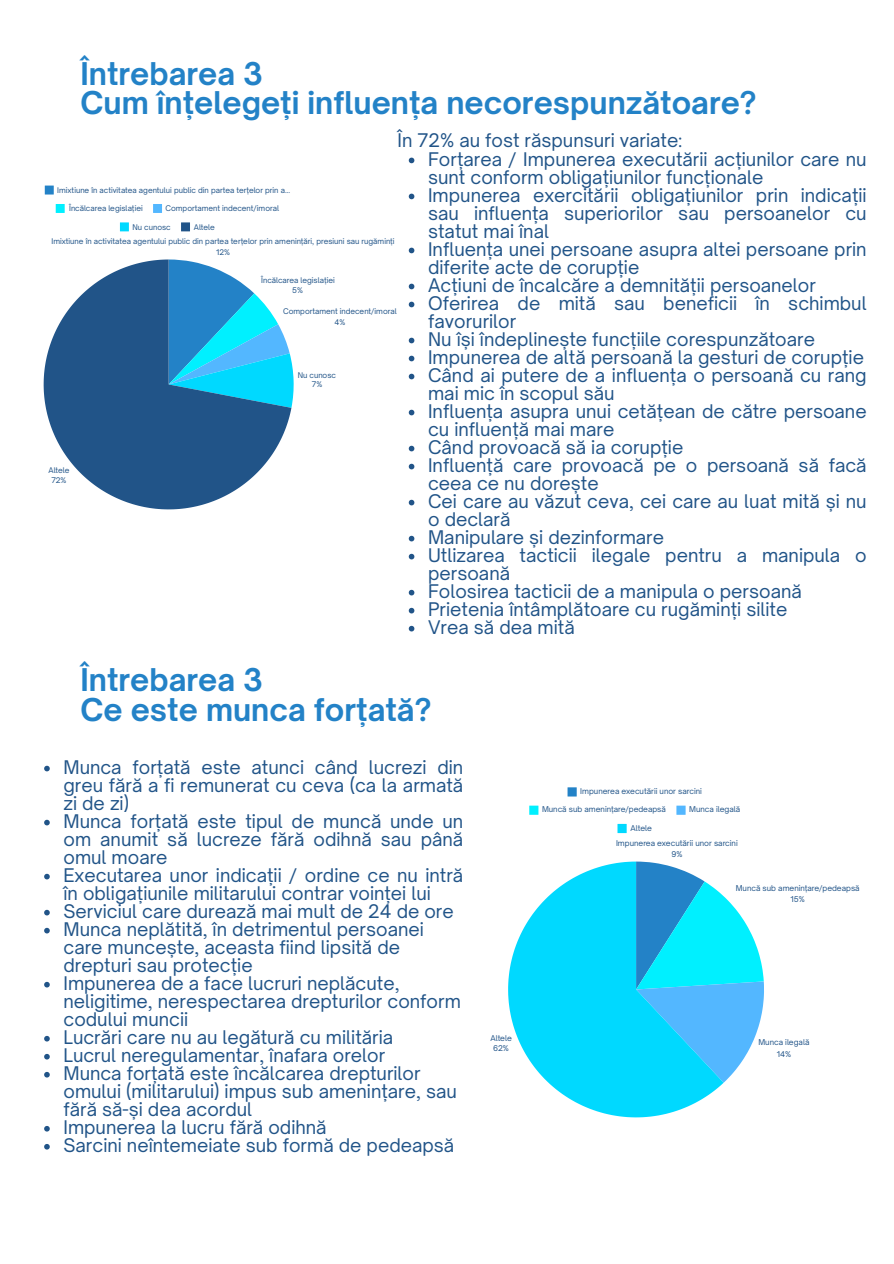
<style>
.page{position:relative;width:894px;height:1264px;background:#fff}
.page>*{position:absolute;margin:0;border:0;box-sizing:border-box;transform-origin:0 0}
.t1{font:700 30px/29.2px "Open Sauce One";color:#2382c7}
.t2{font:18px/18px "Open Sauce One";color:#215488}
.t3{font:7.65px/11.2px "Open Sauce One";color:#215488;text-align:center}
.t4{font:7.65px/9.6px "Open Sauce One";letter-spacing:-.02em;color:#215488;text-align:center}
.t5{font:7.5px/10.9px "Open Sauce One";color:#215488;text-align:center}
.t6{font:7.5px/9.3px "Open Sauce One";letter-spacing:-.02em;color:#215488;text-align:center}
</style>
<div class="page">
<div style="left:45px;top:185px;width:9px;height:9px;background:#2382c7"></div>
<div style="left:56px;top:204px;width:9px;height:9px;background:#00f0ff"></div>
<div style="left:153px;top:204px;width:9px;height:9px;background:#53b7ff"></div>
<div style="left:120px;top:222px;width:9px;height:9px;background:#00d9ff"></div>
<div style="left:181px;top:222px;width:9px;height:9px;background:#215488"></div>
<svg style="left:291px;top:359px;width:3px;height:49px"></svg>
<svg style="left:44px;top:259px;width:247px;height:250px;fill:#215488"></svg>
<svg style="left:408px;top:158px;width:6px;height:5px"></svg>
<svg style="left:408px;top:194px;width:6px;height:5px"></svg>
<svg style="left:408px;top:248px;width:6px;height:5px"></svg>
<svg style="left:408px;top:284px;width:6px;height:5px"></svg>
<svg style="left:408px;top:302px;width:6px;height:5px"></svg>
<svg style="left:408px;top:338px;width:6px;height:5px"></svg>
<svg style="left:408px;top:356px;width:6px;height:5px"></svg>
<svg style="left:408px;top:374px;width:6px;height:5px"></svg>
<svg style="left:408px;top:410px;width:6px;height:5px"></svg>
<svg style="left:408px;top:446px;width:6px;height:5px"></svg>
<svg style="left:408px;top:464px;width:6px;height:5px"></svg>
<svg style="left:408px;top:500px;width:6px;height:5px"></svg>
<svg style="left:408px;top:536px;width:6px;height:5px"></svg>
<svg style="left:408px;top:554px;width:6px;height:5px"></svg>
<svg style="left:408px;top:590px;width:6px;height:5px"></svg>
<svg style="left:408px;top:608px;width:6px;height:5px"></svg>
<svg style="left:408px;top:626px;width:6px;height:5px"></svg>
<div style="left:567px;top:787px;width:9px;height:9px;background:#2382c7"></div>
<div style="left:529px;top:805px;width:9px;height:9px;background:#00f0ff"></div>
<div style="left:676px;top:805px;width:9px;height:9px;background:#53b7ff"></div>
<div style="left:617px;top:824px;width:9px;height:9px;background:#00d9ff"></div>
<svg style="left:723px;top:895px;width:40px;height:187px"></svg>
<svg style="left:508px;top:861px;width:215px;height:256px;fill:#00d9ff"></svg>
<svg style="left:44px;top:765px;width:6px;height:6px"></svg>
<svg style="left:44px;top:819px;width:6px;height:6px"></svg>
<svg style="left:44px;top:873px;width:6px;height:6px"></svg>
<svg style="left:44px;top:909px;width:6px;height:6px"></svg>
<svg style="left:44px;top:927px;width:6px;height:6px"></svg>
<svg style="left:44px;top:981px;width:6px;height:6px"></svg>
<svg style="left:44px;top:1035px;width:6px;height:6px"></svg>
<svg style="left:44px;top:1053px;width:6px;height:6px"></svg>
<svg style="left:44px;top:1071px;width:6px;height:6px"></svg>
<svg style="left:44px;top:1126px;width:6px;height:5px"></svg>
<svg style="left:44px;top:1144px;width:6px;height:5px"></svg>
<h1 class="t1" style="left:80px;top:59px;width:677px">Întrebarea 3<br>Cum înțelegeți influența necorespunzătoare?</h1>
<p class="t2" style="left:397px;top:132px;width:286px">În 72% au fost răspunsuri variate:</p>
<p class="t2" style="left:428px;top:150px;width:440px">Forțarea / Impunerea executării acțiunilor care nu sunt conform obligațiunilor funcționale</p>
<p class="t2" style="left:428px;top:186px;width:440px;text-align:justify">Impunerea exercitării obligațiunilor prin indicații sau influența superiorilor sau persoanelor cu statut mai înal</p>
<p class="t2" style="left:428px;top:240px;width:440px">Influența unei persoane asupra altei persoane prin diferite acte de corupție</p>
<p class="t2" style="left:428px;top:276px;width:389px">Acțiuni de încalcăre a demnității persoanelor</p>
<p class="t2" style="left:428px;top:294px;width:440px">Oferirea de mită sau beneficii în schimbul favorurilor</p>
<p class="t2" style="left:428px;top:330px;width:388px">Nu își îndeplinește funcțiile corespunzătoare</p>
<p class="t2" style="left:428px;top:348px;width:437px">Impunerea de altă persoană la gesturi de corupție</p>
<p class="t2" style="left:428px;top:366px;width:440px">Când ai putere de a influența o persoană cu rang mai mic în scopul său</p>
<p class="t2" style="left:428px;top:402px;width:440px">Influența asupra unui cetățean de către persoane cu influență mai mare</p>
<p class="t2" style="left:428px;top:438px;width:257px">Când provoacă să ia corupție</p>
<p class="t2" style="left:428px;top:456px;width:440px">Influență care provoacă pe o persoană să facă ceea ce nu dorește</p>
<p class="t2" style="left:428px;top:492px;width:440px">Cei care au văzut ceva, cei care au luat mită și nu o declară</p>
<p class="t2" style="left:428px;top:528px;width:237px">Manipulare și dezinformare</p>
<p class="t2" style="left:428px;top:546px;width:440px">Utlizarea tacticii ilegale pentru a manipula o persoană</p>
<p class="t2" style="left:428px;top:582px;width:375px">Folosirea tacticii de a manipula o persoană</p>
<p class="t2" style="left:428px;top:600px;width:360px">Prietenia întâmplătoare cu rugăminți silite</p>
<p class="t2" style="left:428px;top:618px;width:148px">Vrea să dea mită</p>
<p class="t5" style="left:57px;top:184px;width:234px">Imixtiune în activitatea agentului public din partea terțelor prin a…</p>
<p class="t5" style="left:69px;top:203px;width:75px">Încălcarea legislației</p>
<p class="t5" style="left:165px;top:203px;width:115px">Comportament indecent/imoral</p>
<p class="t5" style="left:132px;top:221px;width:40px">Nu cunosc</p>
<p class="t5" style="left:194px;top:221px;width:22px">Altele</p>
<p class="t5" style="left:51px;top:236px;width:344px">Imixtiune în activitatea agentului public din partea terțelor prin amenințări, presiuni sau rugăminți<br>12%</p>
<p class="t5" style="left:261px;top:274px;width:75px">Încălcarea legislației<br>5%</p>
<p class="t5" style="left:283px;top:305px;width:115px">Comportament indecent/imoral<br>4%</p>
<p class="t5" style="left:297px;top:370px;width:40px;line-height:9.3px">Nu cunosc<br>7%</p>
<p class="t6" style="left:49px;top:466px;width:22px">Altele<br>72%</p>
<h1 class="t1" style="left:80px;top:665px;width:352px">Întrebarea 3<br>Ce este munca forțată?</h1>
<p class="t2" style="left:63px;top:757px;width:401px;text-align:justify">Munca forțată este atunci când lucrezi din greu fără a fi remunerat cu ceva (ca la armată zi de zi)</p>
<p class="t2" style="left:63px;top:811px;width:401px;text-align:justify">Munca forțată este tipul de muncă unde un om anumit să lucreze fără odihnă sau până omul moare</p>
<p class="t2" style="left:63px;top:865px;width:401px">Executarea unor indicații / ordine ce nu intră în obligațiunile militarului contrar voinței lui</p>
<p class="t2" style="left:63px;top:901px;width:392px">Serviciul care durează mai mult de 24 de ore</p>
<p class="t2" style="left:63px;top:919px;width:362px">Munca neplătită, în detrimentul persoanei care muncește, aceasta fiind lipsită de drepturi sau protecție</p>
<p class="t2" style="left:63px;top:973px;width:399px">Impunerea de a face lucruri neplăcute, neligitime, nerespectarea drepturilor conform codului muncii</p>
<p class="t2" style="left:63px;top:1027px;width:331px">Lucrări care nu au legătură cu milităria</p>
<p class="t2" style="left:63px;top:1045px;width:323px">Lucrul neregulamentar, înafara orelor</p>
<p class="t2" style="left:63px;top:1063px;width:395px">Munca forțată este încălcarea drepturilor omului (militarului) impus sub amenințare, sau fără să-și dea acordul</p>
<p class="t2" style="left:63px;top:1117px;width:264px">Impunerea la lucru fără odihnă</p>
<p class="t2" style="left:63px;top:1135px;width:392px">Sarcini neîntemeiate sub formă de pedeapsă</p>
<p class="t4" style="left:490px;top:1033px;width:23px">Altele<br>62%</p>
<p class="t3" style="left:580px;top:785px;width:123px">Impunerea executării unor sarcini</p>
<p class="t3" style="left:542px;top:803px;width:125px">Muncă sub amenințare/pedeapsă</p>
<p class="t3" style="left:689px;top:803px;width:53px">Munca ilegală</p>
<p class="t3" style="left:630px;top:822px;width:23px">Altele</p>
<p class="t3" style="left:616px;top:837px;width:123px">Impunerea executării unor sarcini<br>9%</p>
<p class="t3" style="left:735px;top:882px;width:125px">Muncă sub amenințare/pedeapsă<br>15%</p>
<p class="t3" style="left:758px;top:1036px;width:53px">Munca ilegală<br>14%</p>
</div>
